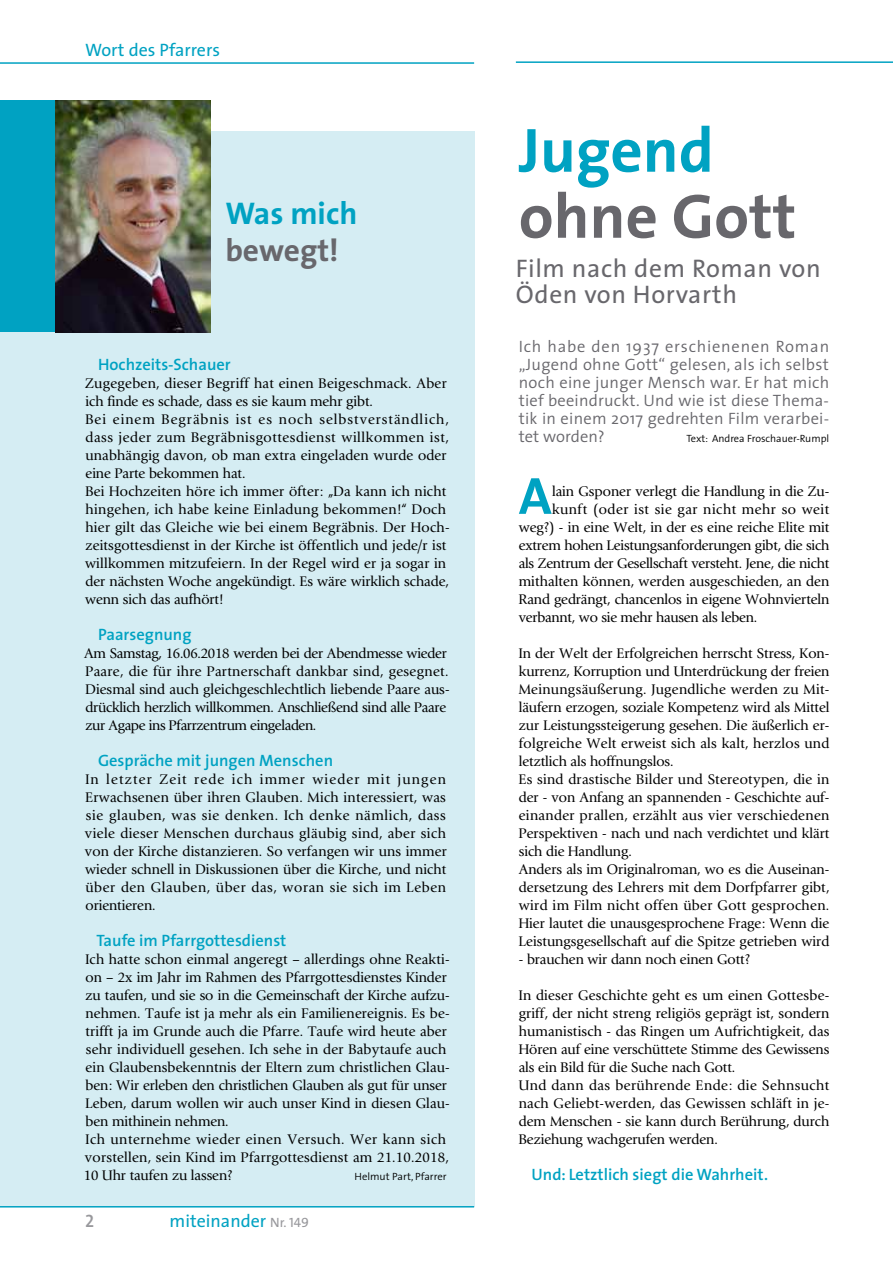
<style>
.page{position:relative;width:893px;height:1263px;background:#fff}
.page>*{position:absolute;margin:0;border:0;box-sizing:border-box;transform-origin:0 0}
.t1{font:700 63px "The Sans";color:#68676c}
.t2{font:700 63px "The Sans";color:#00a2c2}
.t3{font:700 52.65px "The Sans";color:#00a2c2}
.t4{font:700 31.5px "The Sans";color:#00a2c2}
.t5{font:700 31.5px "The Sans";color:#68676c}
.t6{font:25.5px/25.5px "The Sans";letter-spacing:.025em;color:#68676c}
.t7{font:18px "The Sans";color:#00a2c2}
.t8{font:18px "The Sans Semi Bold Caps";color:#98989c}
.t9{font:300 16.5px/18px "The Sans";letter-spacing:.015em;color:#68676c;text-align:justify}
.t10{font:600 16.5px "The Sans";color:#00a2c2}
.t11{font:13.5px/18px "GI25";letter-spacing:.025em;color:#000}
.t12{font:13.5px/18px "GI25";color:#000}
.t13{font:13.5px "GI25";letter-spacing:.055em;color:#000}
.t14{font:300 10.5px "The Sans";color:#000}
.s1{font-size:13.5px;color:#98989c}
.s2{font-family:"The Sans Caps";font-size:13.5px;color:#98989c}
</style>
<div class="page">
<div style="left:0;top:131px;width:474px;height:1076px;background:#d5edf3"></div>
<hr style="left:0;top:1206px;width:474px;height:1px;background:#00a2c2">
<hr style="left:516px;top:61px;width:377px;height:2px;background:#00a2c2">
<hr style="left:0;top:62px;width:474px;height:2px;background:#00a2c2">
<div style="left:0;top:100px;width:193px;height:232px;background:#00a2c2"></div>
<img style="left:55px;top:100px;width:155px;height:232px">
<h3 class="t7" style="left:85px;top:35px;width:137px">Wort des Pfarrers</h3>
<h3 class="t4" style="left:225px;top:187px;width:134px">Was mich</h3>
<h3 class="t5" style="left:225px;top:224px;width:115px">bewegt!</h3>
<p class="t10" style="left:98px;top:350px;width:134px">Hochzeits-Schauer</p>
<p class="t11" style="left:85px;top:374px;width:366px">Zugegeben, dieser Begriff hat einen Beigeschmack. Aber ich finde es schade, dass es sie kaum mehr gibt.<br>Bei einem Begräbnis ist es noch selbstverständlich, dass jeder zum Begräbnisgottesdienst willkommen ist, unabhängig davon, ob man extra eingeladen wurde oder eine Parte bekommen hat.<br>Bei Hochzeiten höre ich immer öfter: „Da kann ich nicht hingehen, ich habe keine Einladung bekommen!“ Doch hier gilt das Gleiche wie bei einem Begräbnis. Der Hoch&shy;zeitsgottesdienst in der Kirche ist öffentlich und jede/r ist willkommen mitzufeiern. In der Regel wird er ja sogar in der nächsten Woche angekündigt. Es wäre wirklich schade, wenn sich das aufhört!</p>
<p class="t10" style="left:98px;top:620px;width:95px">Paarsegnung</p>
<p class="t12" style="left:84px;top:644px;width:367px">Am Samstag, 16.06.2018 werden bei der Abendmesse wieder Paare, die für ihre Partnerschaft dankbar sind, gesegnet.<br>Diesmal sind auch gleichgeschlechtlich liebende Paare aus&shy;drücklich herzlich willkommen. Anschließend sind alle Paare zur Agape ins Pfarrzentrum eingeladen.</p>
<p class="t10" style="left:98px;top:746px;width:237px">Gespräche mit jungen Menschen</p>
<p class="t11" style="left:85px;top:770px;width:363px;text-align:justify">In letzter Zeit rede ich immer wieder mit jungen Erwachsenen über ihren Glauben. Mich interessiert, was sie glauben, was sie denken. Ich denke nämlich, dass viele dieser Menschen durchaus gläubig sind, aber sich von der Kirche distanzieren. So verfangen wir uns immer wieder schnell in Diskussionen über die Kirche, und nicht über den Glauben, über das, woran sie sich im Leben orientieren.</p>
<p class="t10" style="left:96px;top:926px;width:192px">Taufe im Pfarrgottesdienst</p>
<p class="t11" style="left:84px;top:950px;width:367px">Ich hatte schon einmal angeregt – allerdings ohne Reakti&shy;on – 2x im Jahr im Rahmen des Pfarrgottesdienstes Kinder zu taufen, und sie so in die Gemeinschaft der Kirche aufzu&shy;nehmen. Taufe ist ja mehr als ein Familienereignis. Es be&shy;trifft ja im Grunde auch die Pfarre. Taufe wird heute aber sehr individuell gesehen. Ich sehe in der Babytaufe auch ein Glaubensbekenntnis der Eltern zum christlichen Glau&shy;ben: Wir erleben den christlichen Glauben als gut für unser Leben, darum wollen wir auch unser Kind in diesen Glau&shy;ben mithinein nehmen.<br>Ich unternehme wieder einen Versuch. Wer kann sich vorstellen, sein Kind im Pfarrgottesdienst am 21.10.2018, 10 Uhr taufen zu lassen?</p>
<p class="t14" style="left:354px;top:1168px;width:94px">Helmut Part, Pfarrer</p>
<h3 class="t8" style="left:85px;top:1206px;width:10px">2</h3>
<h3 class="t7" style="left:170px;top:1206px;width:141px">miteinander <span class="s1">Nr.</span> <span class="s2">149</span></h3>
<h1 class="t2" style="left:519px;top:98px;width:197px">Jugend</h1>
<h1 class="t1" style="left:519px;top:164px;width:279px">ohne Gott</h1>
<h3 class="t6" style="left:516px;top:255px;width:306px">Film nach dem Roman von<br>Öden von Horvarth</h3>
<p class="t9" style="left:519px;top:337px;width:312px">Ich habe den 1937 erschienenen Roman „Jugend ohne Gott“ gelesen, als ich selbst noch eine junger Mensch war. Er hat mich tief beeindruckt. Und wie ist diese Thema&shy;tik in einem 2017 gedrehten Film verarbei&shy;tet worden?</p>
<p class="t14" style="left:687px;top:430px;width:144px">Text: Andrea Froschauer-Rumpl</p>
<h2 class="t3" style="left:519px;top:452px;width:34px">A</h2>
<p class="t11" style="left:552px;top:482px;width:279px">lain Gsponer verlegt die Handlung in die Zu-</p>
<p class="t13" style="left:552px;top:501px;width:279px">kunft (oder ist sie gar nicht mehr so weit</p>
<p class="t11" style="left:519px;top:518px;width:312px">weg?) - in eine Welt, in der es eine reiche Elite mit</p>
<p class="t12" style="left:519px;top:536px;width:312px">extrem hohen Leistungsanforderungen gibt, die sich</p>
<p class="t12" style="left:519px;top:554px;width:312px">als Zentrum der Gesellschaft versteht. Jene, die nicht</p>
<p class="t11" style="left:519px;top:572px;width:312px">mithalten können, werden ausgeschieden, an den</p>
<p class="t11" style="left:519px;top:590px;width:312px">Rand gedrängt, chancenlos in eigene Wohnvierteln</p>
<p class="t12" style="left:519px;top:608px;width:240px">verbannt, wo sie mehr hausen als leben.</p>
<p class="t11" style="left:519px;top:644px;width:312px">In der Welt der Erfolgreichen herrscht Stress, Kon&shy;kurrenz, Korruption und Unterdrückung der freien Meinungsäußerung. Jugendliche werden zu Mit&shy;läufern erzogen, soziale Kompetenz wird als Mittel zur Leistungssteigerung gesehen. Die äußerlich er&shy;folgreiche Welt erweist sich als kalt, herzlos und letztlich als hoffnungslos.<br>Es sind drastische Bilder und Stereotypen, die in der - von Anfang an spannenden - Geschichte auf&shy;einander prallen, erzählt aus vier verschiedenen Perspektiven - nach und nach verdichtet und klärt sich die Handlung.<br>Anders als im Originalroman, wo es die Auseinan&shy;dersetzung des Lehrers mit dem Dorfpfarrer gibt, wird im Film nicht offen über Gott gesprochen.<br>Hier lautet die unausgesprochene Frage: Wenn die Leistungsgesellschaft auf die Spitze getrieben wird</p>
<p class="t11" style="left:519px;top:950px;width:233px">- brauchen wir dann noch einen Gott?</p>
<p class="t11" style="left:519px;top:986px;width:312px">In dieser Geschichte geht es um einen Gottesbe&shy;griff, der nicht streng religiös geprägt ist, sondern humanistisch - das Ringen um Aufrichtigkeit, das Hören auf eine verschüttete Stimme des Gewissens als ein Bild für die Suche nach Gott.<br>Und dann das berührende Ende: die Sehnsucht nach Geliebt-werden, das Gewissen schläft in je&shy;dem Menschen - sie kann durch Berührung, durch Beziehung wachgerufen werden.</p>
<p class="t10" style="left:531px;top:1160px;width:238px">Und: Letztlich siegt die Wahrheit.</p>
</div>
